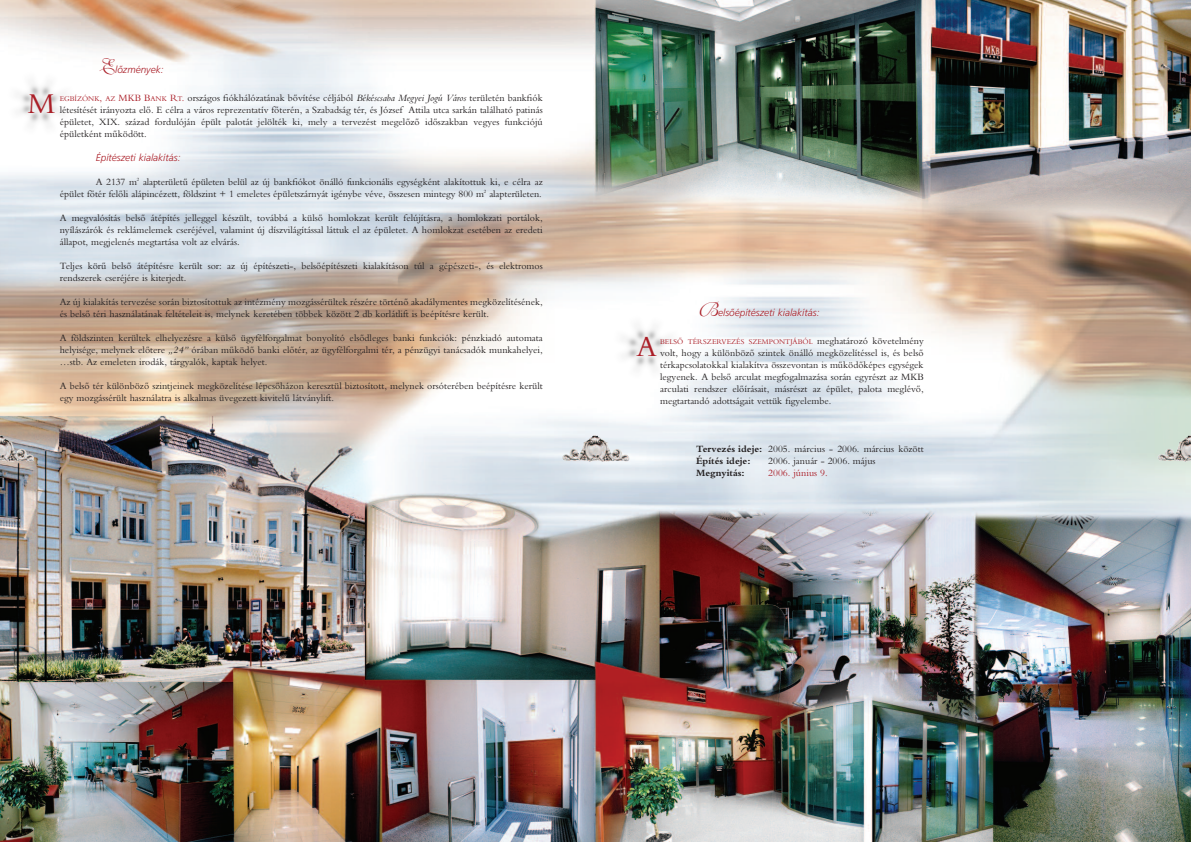
<style>
.page{position:relative;width:1191px;height:842px;background:#fff}
.page>*{position:absolute;margin:0;border:0;box-sizing:border-box;transform-origin:0 0}
.t1{font:30px "Bembo A";color:#aa1e27}
.t2{font:10px/12px "Bembo A";color:#231f20;text-align:justify}
.t3{font:italic 10px "Frutiger H Light";color:#aa1e27}
.t4{font:10px "Bembo B";color:#231f20}
.t5{font:10px "Bembo A";color:#aa1e27}
.t6{font:7.5px "Bembo A";color:#aa1e27}
.s1{font-family:"Shelley Volante";font-style:normal;font-size:20px}
.s2{font-size:7.5px;color:#aa1e27}
.s3{color:#aa1e27}
.s4{font-family:"Bembo AI"}
.s5{font-size:10px;color:#231f20}
.s6{font-family:"Bembo B"}
</style>
<div class="page">
<img style="left:0;top:0;width:1191px;height:842px">
<div style="left:5px;top:67px;width:74px;height:74px;background:#fff;border-radius:50%"></div>
<img style="left:8px;top:70px;width:68px;height:68px">
<div style="left:610px;top:310px;width:74px;height:74px;background:#fff;border-radius:50%"></div>
<img style="left:613px;top:313px;width:68px;height:68px">
<img style="left:1157px;top:435px;width:34px;height:27px">
<img style="left:0;top:435px;width:34px;height:27px">
<img style="left:562px;top:435px;width:67px;height:27px">
<p class="t3" style="left:96px;top:64px;width:69px"><span class="s1">E</span> lôzmények:</p>
<p class="t2" style="left:60px;top:91px;width:484px"><span class="s2">EGBÍZÓNK</span><span class="s3">,</span> <span class="s2">AZ</span> <span class="s3">MKB B</span><span class="s2">ANK</span> <span class="s3">R</span><span class="s2">T</span><span class="s3">.</span> országos fiókhálózatának bôvítése céljából <span class="s4">Békéscsaba Megyei Jogú Város</span> területén bankfiók létesítését irányozta elô. E célra a város reprezentatív fôterén, a Szabadság tér, és József Attila utca sarkán található patinás épületet, XIX. század fordulóján épült palotát jelölték ki, mely a tervezést megelôzô idôszakban vegyes funkciójú épületként mûködött.</p>
<p class="t3" style="left:96px;top:151px;width:86px">Építészeti kialakítás:</p>
<p class="t2" style="left:60px;top:175px;width:484px;text-align:right">A 2137 m<sup>2</sup> alapterületû épületen belül az új bankfiókot önálló funkcionális egységként alakítottuk ki, e célra az<br>épület fôtér felôli alápincézett, földszint + 1 emeletes épületszárnyát igénybe véve, összesen mintegy 800 m<sup>2</sup> alapterületen.</p>
<p class="t2" style="left:60px;top:211px;width:484px">A megvalósítás belsô átépítés jelleggel készült, továbbá a külsô homlokzat került felújításra, a homlokzati portálok, nyílászárók és reklámelemek cseréjével, valamint új díszvilágítással láttuk el az épületet. A homlokzat esetében az eredeti állapot, megjelenés megtartása volt az elvárás.</p>
<p class="t2" style="left:60px;top:259px;width:484px">Teljes körû belsô átépítésre került sor: az új építészeti-, belsôépítészeti kialakításon túl a gépészeti-, és elektromos rendszerek cseréjére is kiterjedt.</p>
<p class="t2" style="left:60px;top:295px;width:484px">Az új kialakítás tervezése során biztosítottuk az intézmény mozgássérültek részére történô akadálymentes megközelítésének, és belsô téri használatának feltételeit is, melynek keretében többek között 2 db korlátlift is beépítésre került.</p>
<p class="t2" style="left:60px;top:331px;width:484px">A földszinten kerültek elhelyezésre a külsô ügyfélforgalmat bonyolító elsôdleges banki funkciók: pénzkiadó automata helyisége, melynek elôtere <span class="s4">„24”</span> órában mûködô banki elôtér, az ügyfélforgalmi tér, a pénzügyi tanácsadók munkahelyei, …stb. Az emeleten irodák, tárgyalók, kaptak helyet.</p>
<p class="t2" style="left:60px;top:379px;width:484px">A belsô tér különbözô szintjeinek megközelítése lépcsôházon keresztül biztosított, melynek orsóterében beépítésre került egy mozgássérült használatra is alkalmas üvegezett kivitelû látványlift.</p>
<h1 class="t1" style="left:28px;top:85px;width:29px">M</h1>
<p class="t3" style="left:696px;top:307px;width:125px"><span class="s1">B</span>elsôépítészeti kialakítás:</p>
<p class="t6" style="left:660px;top:337px;width:265px">BELSÔ TÉRSZERVEZÉS SZEMPONTJÁBÓL <span class="s5">meghatározó követelmény</span></p>
<p class="t2" style="left:660px;top:347px;width:265px">volt, hogy a különbözô szintek önálló megközelítéssel is, és belsô térkapcsolatokkal kialakítva összevontan is mûködôképes egységek legyenek. A belsô arculat megfogalmazása során egyrészt az MKB arculati rendszer elôírásait, másrészt az épület, palota meglévô, megtartandó adottságait vettük figyelembe.</p>
<p class="t2" style="left:696px;top:443px;width:229px"><span class="s6">Tervezés ideje:</span> 2005. március - 2006. március között</p>
<p class="t4" style="left:696px;top:455px;width:56px">Építés ideje:</p>
<p class="t2" style="left:768px;top:455px;width:109px">2006. január - 2006. május</p>
<p class="t4" style="left:696px;top:467px;width:50px">Megnyitás:</p>
<p class="t5" style="left:768px;top:467px;width:61px">2006. június 9.</p>
<h1 class="t1" style="left:636px;top:328px;width:22px">A</h1>
</div>
